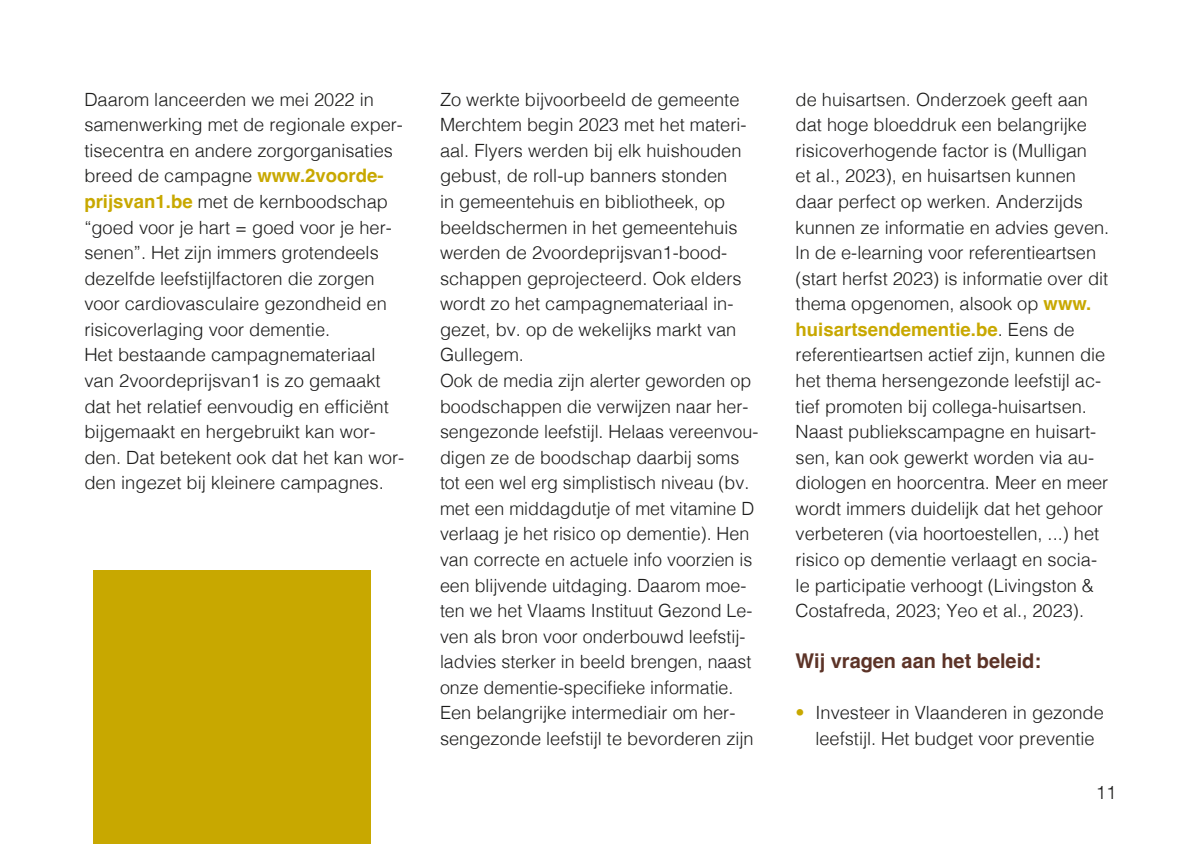
<style>
.page{position:relative;width:1191px;height:844px;background:#fff}
.page>*{position:absolute;margin:0;border:0;box-sizing:border-box;transform-origin:0 0}
.t1{font:700 20.3px "Helvetica";color:#5c3327}
.t2{font:700 18.55px "Helvetica";color:#c8a800}
.t3{font:300 18.55px "Helvetica";color:#1c1c1b}
.t4{font:300 18.2px/25.6px "Helvetica";color:#1c1c1b}
.s1{font-weight:700;font-size:18.55px;color:#c8a800}
.s2{font-weight:300;font-size:18.2px;color:#1c1c1b}
.s3{color:#c8a800}
</style>
<div class="page">
<div style="left:94px;top:571px;width:277px;height:272px;background:#c8a800"></div>
<p class="t4" style="left:84px;top:88px;width:321px">Daarom lanceerden we mei 2022 in samenwerking met de regionale exper&shy;tisecentra en andere zorgorganisaties breed de campagne <span class="s1">www.2voorde&shy;prijsvan1.be</span> met de kernboodschap “goed voor je hart = goed voor je her&shy;senen”. Het zijn immers grotendeels dezelfde leefstijlfactoren die zorgen voor cardiovasculaire gezondheid en risicoverlaging voor dementie.<br>Het bestaande campagnemateriaal van 2voordeprijsvan1 is zo gemaakt dat het relatief eenvoudig en efficiënt bijgemaakt en hergebruikt kan wor&shy;den. Dat betekent ook dat het kan wor&shy;den ingezet bij kleinere campagnes.</p>
<p class="t4" style="left:440px;top:88px;width:320px">Zo werkte bijvoorbeeld de gemeente Merchtem begin 2023 met het materi&shy;aal. Flyers werden bij elk huishouden gebust, de roll-up banners stonden<br>in gemeentehuis en bibliotheek, op beeldschermen in het gemeentehuis werden de 2voordeprijsvan1-bood&shy;schappen geprojecteerd. Ook elders wordt zo het campagnemateriaal in&shy;gezet, bv. op de wekelijks markt van Gullegem.<br>Ook de media zijn alerter geworden op boodschappen die verwijzen naar her&shy;sengezonde leefstijl. Helaas vereenvou&shy;digen ze de boodschap daarbij soms tot een wel erg simplistisch niveau (bv. met een middagdutje of met vitamine D verlaag je het risico op dementie). Hen van correcte en actu ele info voorzien is een blijvende uitdaging. Daarom moe&shy;ten we het Vlaams Instituut Gezond Le&shy;ven als bron voor onderbouwd leefstij&shy;ladvies sterker in beeld brengen, naast onze dementie-specifieke informatie.<br>Een belangrijke intermediair om her&shy;sengezonde leefstijl te bevorderen zijn</p>
<p class="t4" style="left:795px;top:88px;width:315px">de huisartsen. Onderzoek geeft aan dat hoge bloeddruk een belangrijke risicoverhogende factor is (Mulligan<br>et al., 2023), en huisartsen kunnen daar perfect op werken. Anderzijds kunnen ze informatie en advies geven. ln de e-learning voor referentieartsen (start herfst 2023) is informatie over dit thema opgenomen, alsook op <span class="s1">www.</span></p>
<p class="t2" style="left:795px;top:322px;width:280px">huisartsendementie.be<span class="s2">. Eens de</span></p>
<p class="t4" style="left:795px;top:344px;width:314px">referentieartsen actief zijn, kunnen die het thema hersengezonde leefstijl ac&shy;tief promoten bij collega-huisartsen.<br>Naast publiekscampagne en huisart&shy;sen, kan ook gewerkt worden via au&shy;diologen en hoorcentra. Meer en meer wordt immers duidelijk dat het gehoor verbeteren (via hoortoestellen, ...) het risico op dementie verlaagt en socia&shy;le participatie verhoogt (Livingston &amp; Costafreda, 2023; Yeo et al., 2023).</p>
<p class="t1" style="left:795px;top:653px;width:247px">Wij vragen aan het beleid:</p>
<p class="t4" style="left:795px;top:701px;width:310px;text-align:center"><span class="s3">•</span> Investeer in Vlaanderen in gezonde leefstijl. Het budget voor preventie</p>
<p class="t3" style="left:1096px;top:785px;width:22px">11</p>
</div>
